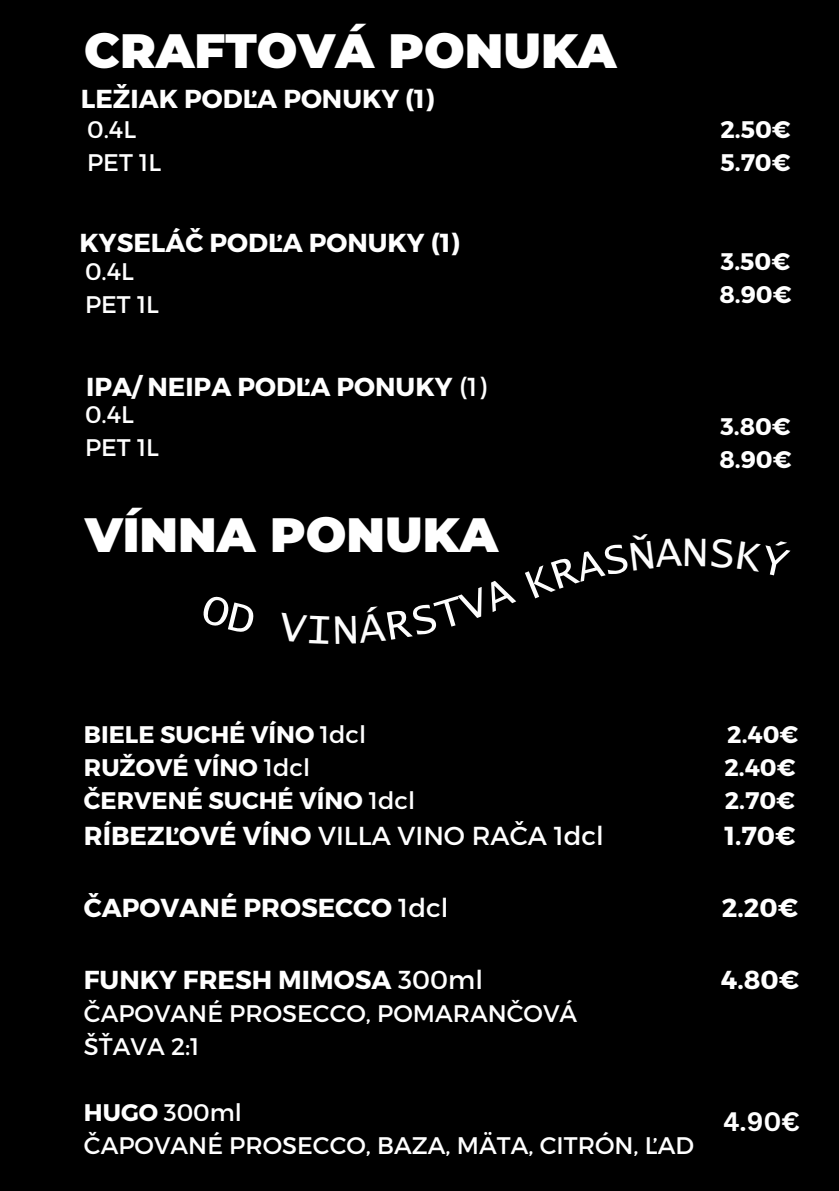
<style>
.page{position:relative;width:839px;height:1191px;background:#fff}
.page>*{position:absolute;margin:0;border:0;box-sizing:border-box;transform-origin:0 0}
.t1{font:900 48px "Montserrat";color:#fff}
.t2{font:700 26px "Montserrat";color:#fff}
.t3{font:26px "Montserrat";color:#fff}
.t4{font:700 26px "Canva Sans";color:#fff}
.t5{font:24px/33px "Montserrat";color:#fff}
.t6{font:700 24px/33px "Montserrat";color:#fff}
.s1{font-weight:400}
.s2{font-weight:700}
</style>
<div class="page">
<div style="left:0;top:0;width:838px;height:1191px;background:#000"></div>
<h1 class="t1" style="left:84px;top:22px;width:533px">CRAFTOVÁ PONUKA</h1>
<h3 class="t2" style="left:81px;top:82px;width:355px">LEŽIAK PODĽA PONUKY (1)</h3>
<h4 class="t5" style="left:87px;top:112px;width:76px">0.4L<br>PET 1L</h4>
<h3 class="t2" style="left:80px;top:226px;width:381px">KYSELÁČ PODĽA PONUKY (1)</h3>
<h4 class="t5" style="left:85px;top:254px;width:76px">0.4L<br>PET 1L</h4>
<h4 class="t2" style="left:86px;top:370px;width:402px">IPA/ NEIPA PODĽA PONUKY <span class="s1">(1)</span></h4>
<h4 class="t5" style="left:85px;top:396px;width:76px">0.4L<br>PET 1L</h4>
<h5 class="t1" style="left:85px;top:506px;width:414px">VÍNNA PONUKA</h5>
<p class="t6" style="left:720px;top:112px;width:72px">2.50€<br>5.70€</p>
<p class="t6" style="left:719px;top:244px;width:74px">3.50€<br>8.90€</p>
<p class="t6" style="left:719px;top:409px;width:74px">3.80€<br>8.90€</p>
<h5 class="t6" style="left:84px;top:717px;width:284px">BIELE SUCHÉ VÍNO <span class="s1">1dcl</span></h5>
<h5 class="t6" style="left:84px;top:750px;width:228px">RUŽOVÉ VÍNO <span class="s1">1dcl</span></h5>
<h2 class="t6" style="left:84px;top:783px;width:333px">ČERVENÉ SUCHÉ VÍNO <span class="s1">1dcl</span></h2>
<h1 class="t3" style="left:84px;top:819px;width:521px"><span class="s2">RÍBEZĽOVÉ VÍNO</span> VILLA VINO RAČA 1dcl</h1>
<p class="t2" style="left:84px;top:891px;width:366px">ČAPOVANÉ PROSECCO <span class="s1">1dcl</span></p>
<p class="t2" style="left:84px;top:963px;width:400px">FUNKY FRESH MIMOSA <span class="s1">300ml</span></p>
<p class="t5" style="left:84px;top:996px;width:495px">ČAPOVANÉ PROSECCO, POMARANČOVÁ</p>
<p class="t5" style="left:84px;top:1029px;width:117px">ŠŤAVA 2:1</p>
<p class="t5" style="left:84px;top:1095px;width:159px"><span class="s2">HUGO</span> 300ml</p>
<p class="t5" style="left:84px;top:1128px;width:611px">ČAPOVANÉ PROSECCO, BAZA, MÄTA, CITRÓN, ĽAD</p>
<p class="t6" style="left:724px;top:717px;width:75px;text-align:justify">2.40€ 2.40€ 2.70€</p>
<p class="t2" style="left:724px;top:819px;width:73px">1.70€</p>
<p class="t2" style="left:721px;top:891px;width:78px">2.20€</p>
<h5 class="t2" style="left:721px;top:963px;width:80px">4.80€</h5>
<p class="t4" style="left:723px;top:1103px;width:78px">4.90€</p>
</div>
